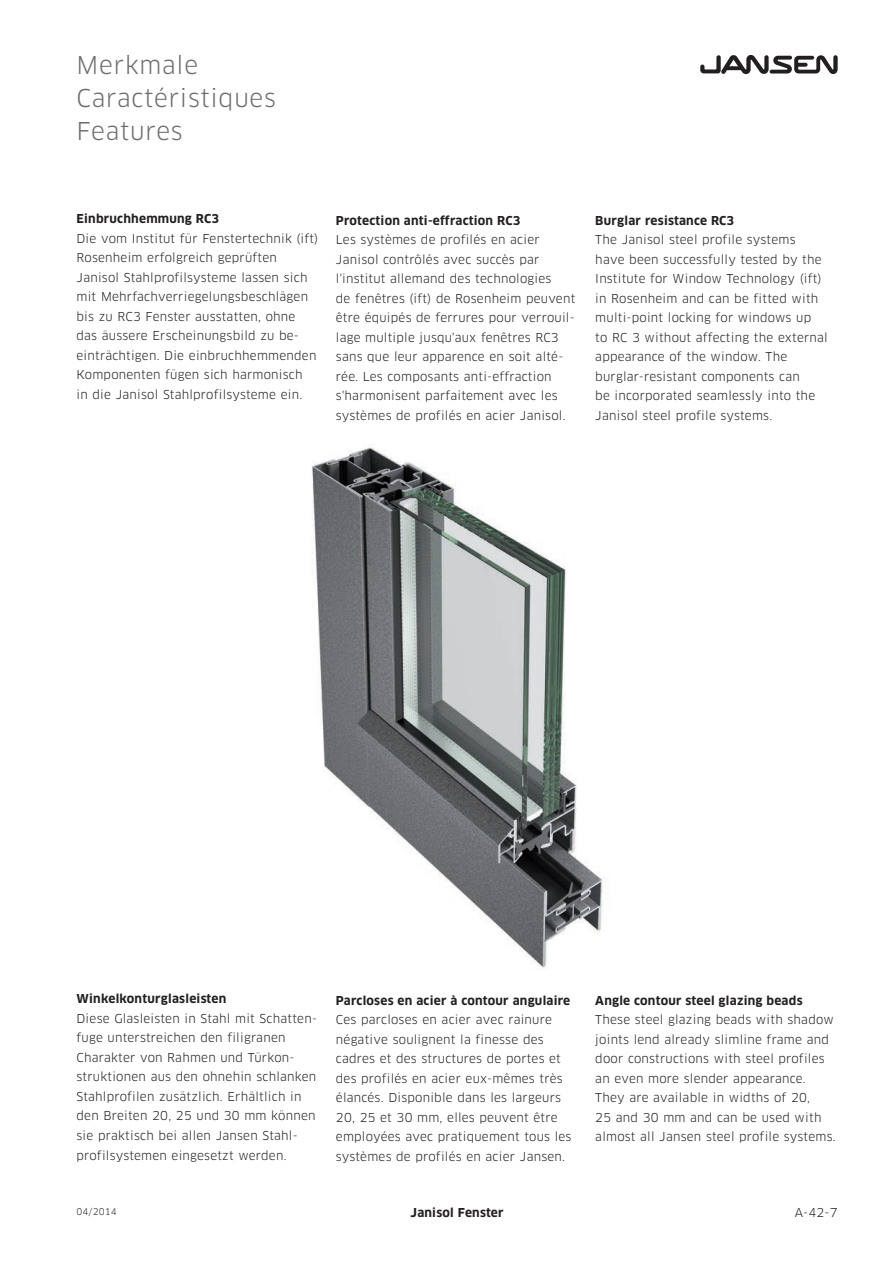
<style>
.page{position:relative;width:893px;height:1263px;background:#fff}
.page>*{position:absolute;margin:0;border:0;box-sizing:border-box;transform-origin:0 0}
.t1{font:24px/33px "Clan Pro";letter-spacing:.03em;color:#6c6d70}
.t2{font:12px/19.5px "Clan Pro";letter-spacing:.02em;color:#231f20}
.t3{font:700 12px "Clan Pro";letter-spacing:.02em;color:#231f20}
.t4{font:9px "Clan Pro";letter-spacing:.02em;color:#231f20}
</style>
<div class="page">
<svg style="left:700px;top:55px;width:138px;height:19px"></svg>
<img style="left:311px;top:447px;width:294px;height:522px">
<h1 class="t1" style="left:77px;top:50px;width:201px">Merkmale<br>Caractéristiques<br>Features</h1>
<p class="t3" style="left:77px;top:214px;width:144px">Einbruchhemmung RC3</p>
<p class="t2" style="left:77px;top:229px;width:243px">Die vom Institut für Fenstertechnik (ift)<br>Rosenheim erfolgreich geprüften Janisol Stahlprofilsysteme lassen sich mit Mehrfachverriegelungsbeschlägen bis zu RC3 Fenster ausstatten, ohne das äussere Erscheinungsbild zu be&shy;einträchtigen. Die einbruchhemmenden Komponenten fügen sich harmonisch<br>in die Janisol Stahlprofilsysteme ein.</p>
<p class="t3" style="left:336px;top:216px;width:186px">Protection anti-effraction RC3</p>
<p class="t2" style="left:336px;top:231px;width:241px">Les systèmes de profilés en acier Janisol contrôlés avec succès par l'institut allemand des technologies<br>de fenêtres (ift) de Rosenheim peuvent être équipés de ferrures pour verrouil&shy;lage multiple jusqu'aux fenêtres RC3 sans que leur apparence en soit alté&shy;rée. Les composants anti-effraction s'harmonisent parfaitement avec les systèmes de profilés en acier Janisol.</p>
<p class="t3" style="left:595px;top:216px;width:140px">Burglar resistance RC3</p>
<p class="t2" style="left:595px;top:231px;width:234px">The Janisol steel profile systems<br>have been successfully tested by the Institute for Window Technology (ift) in Rosenheim and can be fitted with multi-point locking for windows up<br>to RC 3 without affecting the external appearance of the window. The burglar-resistant components can<br>be incorporated seamlessly into the Janisol steel profile systems.</p>
<p class="t3" style="left:77px;top:994px;width:151px">Winkelkonturglasleisten</p>
<p class="t2" style="left:77px;top:1009px;width:242px">Diese Glasleisten in Stahl mit Schatten&shy;fuge unterstreichen den filigranen Charakter von Rahmen und Türkon&shy;struktionen aus den ohnehin schlanken Stahlprofilen zusätzlich. Erhältlich in den Breiten 20, 25 und 30 mm können sie praktisch bei allen Jansen Stahl&shy;profilsystemen eingesetzt werden.</p>
<p class="t3" style="left:336px;top:996px;width:236px">Parcloses en acier à contour angulaire</p>
<p class="t2" style="left:336px;top:1011px;width:237px">Ces parcloses en acier avec rainure négative soulignent la finesse des cadres et des structures de portes et des profilés en acier eux-mêmes très élancés. Disponible dans les largeurs 20, 25 et 30 mm, elles peuvent être employées avec pratiquement tous les systèmes de profilés en acier Jansen.</p>
<p class="t3" style="left:595px;top:996px;width:209px">Angle contour steel glazing beads</p>
<p class="t2" style="left:595px;top:1011px;width:242px">These steel glazing beads with shadow joints lend already slimline frame and door constructions with steel profiles an even more slender appearance.<br>They are available in widths of 20,<br>25 and 30 mm and can be used with almost all Jansen steel profile systems.</p>
<p class="t4" style="left:77px;top:1208px;width:42px">04/2014</p>
<p class="t3" style="left:410px;top:1208px;width:95px">Janisol Fenster</p>
<p class="t2" style="left:795px;top:1204px;width:44px">A-42-7</p>
</div>
